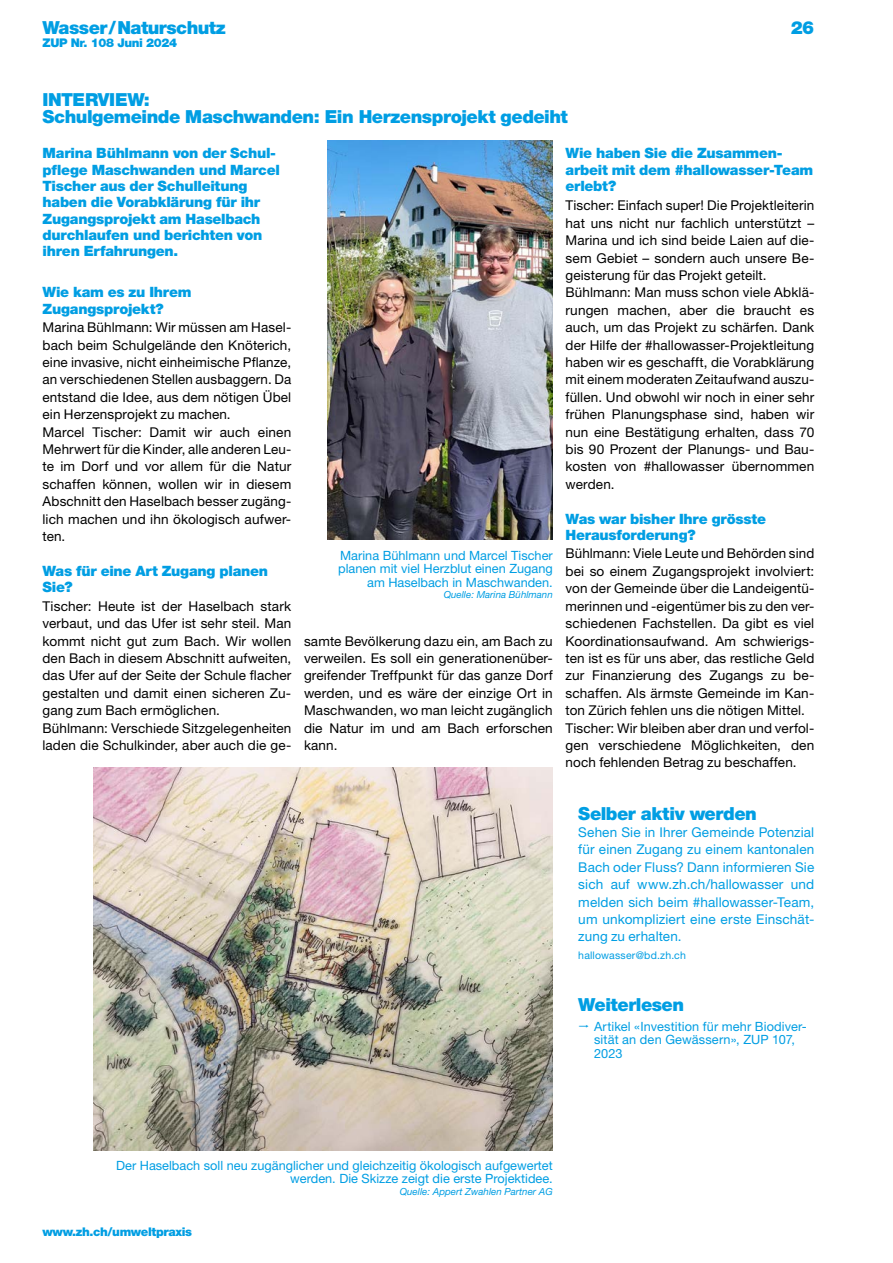
<style>
.page{position:relative;width:893px;height:1263px;background:#fff}
.page>*{position:absolute;margin:0;border:0;box-sizing:border-box;transform-origin:0 0}
.H1-9_5-Zwi-Titel_2_Ebene{font:900 18px/17.4px "Helvetica Neue LT Std";letter-spacing:-.03em;color:#009ee3}
.Boxen_CYAN_H2-12-BoxenTitel{font:900 18px "Helvetica Neue LT Std";letter-spacing:-.025em;color:#009ee3}
.H1-9_5-Zwi-Titel{font:900 14.25px/16.4px "Helvetica Neue LT Std";letter-spacing:-.015em;color:#009ee3}
.H2-9_5-Zwi-Titel{font:900 14.25px/16.4px "Helvetica Neue LT Std";letter-spacing:-.015em;color:#009ee3}
.P-9-Text-Block{font:13.5px/17.4px "Helvetica Neue LT Std";letter-spacing:.01em;color:#000;text-align:justify}
.Boxen_CYAN_P-9-BoxenTEXT{font:13.5px/17.4px "Helvetica Neue LT Std";letter-spacing:.01em;color:#009ee3;text-align:justify}
.P-8_5-Legende-Cyan{font:12.75px/13.5px "Helvetica Neue LT Std";color:#009ee3;text-align:right}
.P-8_5-AufzählungPFEIL-Cyan{font:12.75px/13.5px "Helvetica Neue LT Std";letter-spacing:.01em;color:#009ee3}
.t1{font:900 12px "Helvetica Neue LT Std";letter-spacing:-.03em;color:#009ee3}
.Boxen_CYAN_P-7-BoxenTEXT{font:10.5px "Helvetica Neue LT Std";letter-spacing:.02em;color:#009ee3}
.P-6_5-Quelle-Cyan{font:italic 9.75px "Helvetica Neue LT Std";color:#009ee3}
</style>
<div class="page">
<img style="left:327px;top:141px;width:226px;height:399px">
<img style="left:94px;top:767px;width:459px;height:383px">
<h1 class="H1-9_5-Zwi-Titel_2_Ebene" style="left:43px;top:19px;width:185px">Wasser/Naturschutz</h1>
<h1 class="H1-9_5-Zwi-Titel_2_Ebene" style="left:791px;top:19px;width:25px">26</h1>
<p class="t1" style="left:43px;top:35px;width:136px">ZUP Nr. 108 Juni 2024</p>
<h1 class="H1-9_5-Zwi-Titel_2_Ebene" style="left:43px;top:91px;width:527px">INTERVIEW:<br>Schulgemeinde Maschwanden: Ein Herzensprojekt gedeiht</h1>
<h1 class="H1-9_5-Zwi-Titel" style="left:43px;top:145px;width:239px">Marina Bühlmann von der Schul&shy;pflege Maschwanden und Marcel<br>Tischer aus der Schulleitung haben die Vorabklärung für ihr<br>Zugangsprojekt am Haselbach durchlaufen und berichten von ihren Erfahrungen.</h1>
<h2 class="H2-9_5-Zwi-Titel" style="left:43px;top:284px;width:151px">Wie kam es zu Ihrem<br>Zugangsprojekt?</h2>
<p class="P-9-Text-Block" style="left:43px;top:319px;width:250px">Marina Bühlmann: Wir müssen am Hasel&shy;bach beim Schulgelände den Knöterich, eine invasive, nicht einheimische Pflanze, an verschiedenen Stellen ausbaggern. Da entstand die Idee, aus dem nötigen Übel ein Herzensprojekt zu machen.</p>
<p class="P-9-Text-Block" style="left:43px;top:423px;width:250px">Marcel Tischer: Damit wir auch einen Mehrwert für die Kinder, alle anderen Leu&shy;te im Dorf und vor allem für die Natur schaffen können, wollen wir in diesem Abschnitt den Haselbach besser zugäng&shy;lich machen und ihn ökologisch aufwer&shy;ten.</p>
<h2 class="H2-9_5-Zwi-Titel" style="left:43px;top:563px;width:227px">Was für eine Art Zugang planen<br>Sie?</h2>
<p class="P-9-Text-Block" style="left:43px;top:597px;width:250px">Tischer: Heute ist der Haselbach stark verbaut, und das Ufer ist sehr steil. Man kommt nicht gut zum Bach. Wir wollen den Bach in diesem Abschnitt aufweiten, das Ufer auf der Seite der Schule flacher gestalten und damit einen sicheren Zu&shy;gang zum Bach ermöglichen.</p>
<p class="P-9-Text-Block" style="left:43px;top:719px;width:250px">Bühlmann: Verschiede Sitzgelegenheiten laden die Schulkinder, aber auch die ge-</p>
<p class="P-8_5-Legende-Cyan" style="left:338px;top:548px;width:216px">Marina Bühlmann und Marcel Tischer planen mit viel Herzblut einen Zugang am Haselbach in Maschwanden.</p>
<p class="P-6_5-Quelle-Cyan" style="left:444px;top:588px;width:111px">Quelle: Marina Bühlmann</p>
<p class="P-9-Text-Block" style="left:304px;top:632px;width:250px">samte Bevölkerung dazu ein, am Bach zu verweilen. Es soll ein generationenüber&shy;greifender Treffpunkt für das ganze Dorf werden, und es wäre der einzige Ort in Maschwanden, wo man leicht zugänglich die Natur im und am Bach erforschen kann.</p>
<h2 class="H2-9_5-Zwi-Titel" style="left:566px;top:145px;width:249px">Wie haben Sie die Zusammen&shy;arbeit mit dem #hallowasser-Team erlebt?</h2>
<p class="P-9-Text-Block" style="left:566px;top:197px;width:250px">Tischer: Einfach super! Die Projektleiterin hat uns nicht nur fachlich unterstützt – Marina und ich sind beide Laien auf die&shy;sem Gebiet – sondern auch unsere Be&shy;geisterung für das Projekt geteilt.</p>
<p class="P-9-Text-Block" style="left:566px;top:284px;width:250px">Bühlmann: Man muss schon viele Abklä&shy;rungen machen, aber die braucht es auch, um das Projekt zu schärfen. Dank der Hilfe der #hallowasser-Projektleitung haben wir es geschafft, die Vorabklärung mit einem moderaten Zeitaufwand auszu&shy;füllen. Und obwohl wir noch in einer sehr frühen Planungsphase sind, haben wir nun eine Bestätigung erhalten, dass 70 bis 90 Prozent der Planungs- und Bau&shy;kosten von #hallowasser übernommen werden.</p>
<h2 class="H2-9_5-Zwi-Titel" style="left:566px;top:510px;width:202px">Was war bisher Ihre grösste<br>Herausforderung?</h2>
<p class="P-9-Text-Block" style="left:566px;top:545px;width:250px">Bühlmann: Viele Leute und Behörden sind bei so einem Zugangsprojekt involviert: von der Gemeinde über die Landeigentü&shy;merinnen und -eigentümer bis zu den ver&shy;schiedenen Fachstellen. Da gibt es viel Koordinationsaufwand. Am schwierigs&shy;ten ist es für uns aber, das restliche Geld zur Finanzierung des Zugangs zu be&shy;schaffen. Als ärmste Gemeinde im Kan&shy;ton Zürich fehlen uns die nötigen Mittel.</p>
<p class="P-9-Text-Block" style="left:566px;top:719px;width:250px">Tischer: Wir bleiben aber dran und verfol&shy;gen verschiedene Möglichkeiten, den noch fehlenden Betrag zu beschaffen.</p>
<h2 class="Boxen_CYAN_H2-12-BoxenTitel" style="left:578px;top:802px;width:180px">Selber aktiv werden</h2>
<p class="Boxen_CYAN_P-9-BoxenTEXT" style="left:578px;top:823px;width:237px">Sehen Sie in Ihrer Gemeinde Potenzial für einen Zugang zu einem kantonalen Bach oder Fluss? Dann informieren Sie sich auf www.zh.ch/hallowasser und melden sich beim #hallowasser-Team, um unkompliziert eine erste Einschät&shy;zung zu erhalten.</p>
<p class="Boxen_CYAN_P-7-BoxenTEXT" style="left:578px;top:949px;width:109px">hallowasser@bd.zh.ch</p>
<h2 class="Boxen_CYAN_H2-12-BoxenTitel" style="left:578px;top:994px;width:107px">Weiterlesen</h2>
<p class="P-8_5-AufzählungPFEIL-Cyan" style="left:594px;top:1019px;width:214px;text-indent:-16px">● Artikel «Investition für mehr Biodiver&shy;sität an den Gewässern», ZUP 107,<br>2023</p>
<p class="P-8_5-Legende-Cyan" style="left:116px;top:1158px;width:438px">Der Haselbach soll neu zugänglicher und gleichzeitig ökologisch aufgewertet werden. Die Skizze zeigt die erste Projektidee.</p>
<p class="P-6_5-Quelle-Cyan" style="left:400px;top:1185px;width:154px">Quelle: Appert Zwahlen Partner AG</p>
<p class="t1" style="left:43px;top:1225px;width:151px">www.zh.ch/umweltpraxis</p>
</div>
